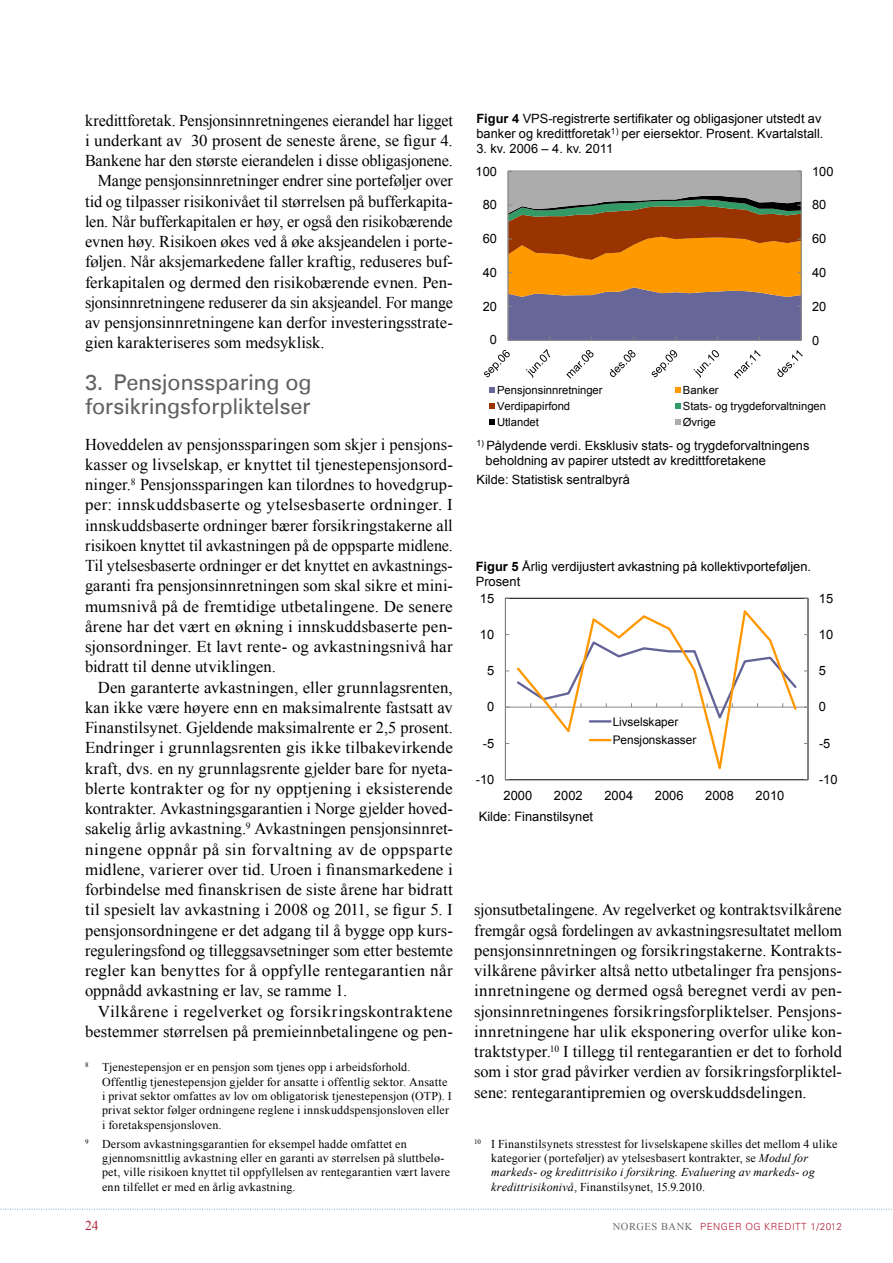
<style>
.page{position:relative;width:893px;height:1263px;background:#fff}
.page>*{position:absolute;margin:0;border:0;box-sizing:border-box;transform-origin:0 0}
.t1{font:21.75px/23.2px "Univers LT";letter-spacing:-.01em;color:#606162}
.t2{font:16.5px/20.2px "Times New Roman";color:#000;text-align:justify}
.t3{font:13.5px "Times New Roman";color:#af1f35}
.t4{font:12.9px/15.5px "Arial";letter-spacing:.005em;color:#000}
.t5{font:12.75px/15.3px "Arial";letter-spacing:.005em;color:#000}
.t6{font:12px/14.4px "Times New Roman";letter-spacing:.015em;color:#000}
.t7{font:11.85px/18.6px "Arial";color:#000}
.t8{font:11.25px "Arial";color:#000}
.t9{font:300 9.9px "Univers LT";letter-spacing:.05em;color:#af1f35}
.s1{font-weight:700}
.s2{font-style:italic}
.s3{font-family:"Times New Roman";font-weight:400;font-size:10.5px;color:#676767}
</style>
<div class="page">
<svg style="left:0;top:1209px;width:892px;height:1px"></svg>
<svg style="left:508px;top:171px;width:294px;height:170px;background:#a4774f"></svg>
<svg style="left:484px;top:350px;width:26px;height:27px"></svg>
<svg style="left:526px;top:349px;width:24px;height:29px"></svg>
<svg style="left:566px;top:350px;width:27px;height:29px"></svg>
<svg style="left:610px;top:350px;width:25px;height:27px"></svg>
<svg style="left:652px;top:350px;width:25px;height:27px"></svg>
<svg style="left:693px;top:350px;width:26px;height:28px"></svg>
<svg style="left:734px;top:350px;width:27px;height:29px"></svg>
<svg style="left:777px;top:350px;width:26px;height:27px"></svg>
<svg style="left:489px;top:387px;width:6px;height:6px"></svg>
<svg style="left:675px;top:387px;width:5px;height:6px"></svg>
<svg style="left:489px;top:403px;width:6px;height:6px"></svg>
<svg style="left:675px;top:403px;width:5px;height:6px"></svg>
<svg style="left:489px;top:419px;width:6px;height:6px"></svg>
<svg style="left:675px;top:419px;width:5px;height:6px"></svg>
<div style="left:505px;top:598px;width:303px;height:182px;border:1px solid #000"></div>
<hr style="left:808px;top:598px;width:1px;height:182px;background:#868686">
<hr style="left:505px;top:598px;width:1px;height:182px;background:#868686">
<hr style="left:505px;top:707px;width:303px;height:1px;background:#868686">
<svg style="left:798px;top:634px;width:10px;height:89px"></svg>
<svg style="left:515px;top:610px;width:283px;height:169px"></svg>
<hr style="left:590px;top:720px;width:20px;height:2px;background:#626297">
<hr style="left:590px;top:739px;width:20px;height:2px;background:#ff9700">
<p class="t2" style="left:85px;top:110px;width:369px">kredittforetak. Pensjonsinnretningenes eierandel har ligget</p>
<p class="t2" style="left:85px;top:130px;width:369px">i underkant av 30 prosent de seneste årene, se figur 4.</p>
<p class="t2" style="left:85px;top:150px;width:369px">Bankene har den største eierandelen i disse obligasjonene.</p>
<p class="t2" style="left:98px;top:170px;width:357px">Mange pensjonsinnretninger endrer sine porteføljer over</p>
<p class="t2" style="left:85px;top:191px;width:369px">tid og tilpasser risikonivået til størrelsen på bufferkapita-</p>
<p class="t2" style="left:85px;top:211px;width:369px">len. Når bufferkapitalen er høy, er også den risikobærende</p>
<p class="t2" style="left:85px;top:231px;width:368px">evnen høy. Risikoen økes ved å øke aksjeandelen i porte-</p>
<p class="t2" style="left:85px;top:251px;width:369px">føljen. Når aksjemarkedene faller kraftig, reduseres buf-</p>
<p class="t2" style="left:85px;top:272px;width:369px">ferkapitalen og dermed den risikobærende evnen. Pen-</p>
<p class="t2" style="left:85px;top:292px;width:369px">sjonsinnretningene reduserer da sin aksjeandel. For mange</p>
<p class="t2" style="left:85px;top:312px;width:369px">av pensjonsinnretningene kan derfor investeringsstrate-</p>
<p class="t2" style="left:85px;top:332px;width:241px">gien karakteriseres som medsyklisk.</p>
<h1 class="t1" style="left:85px;top:371px;width:228px">3. Pensjonssparing og forsikringsforpliktelser</h1>
<p class="t2" style="left:85px;top:434px;width:369px">Hoveddelen av pensjonssparingen som skjer i pensjons&shy;kasser og livselskap, er knyttet til tjenestepensjonsord&shy;ninger.<sup>8</sup> Pensjonssparingen kan tilordnes to hovedgrup&shy;per: innskuddsbaserte og ytelsesbaserte ordninger. I innskuddsbaserte ordninger bærer forsikringstakerne all risikoen knyttet til avkastningen på de oppsparte midlene.<br>Til ytelsesbaserte ordninger er det knyttet en avkastnings&shy;garanti fra pensjonsinnretningen som skal sikre et mini&shy;mumsnivå på de fremtidige utbetalingene. De senere årene har det vært en økning i innskuddsbaserte pen&shy;sjonsordninger. Et lavt rente- og avkastningsnivå har bidratt til denne utviklingen.</p>
<p class="t2" style="left:85px;top:677px;width:369px;text-indent:13px">Den garanterte avkastningen, eller grunnlagsrenten, kan ikke være høyere enn en maksimalrente fastsatt av Finanstilsynet. Gjeldende maksimalrente er 2,5 prosent.<br>Endringer i grunnlagsrenten gis ikke tilbakevirkende kraft, dvs. en ny grunnlagsrente gjelder bare for nyeta&shy;blerte kontrakter og for ny opptjening i eksisterende kontrakter. Avkastningsgarantien i Norge gjelder hoved&shy;sakelig årlig avkastning.<sup>9</sup> Avkastningen pensjonsinnret&shy;ningene oppnår på sin forvaltning av de oppsparte midlene, varierer over tid. Uroen i finansmarkedene i forbindelse med finanskrisen de siste årene har bidratt til spesielt lav avkastning i 2008 og 2011, se figur 5. I pensjonsordningene er det adgang til å bygge opp kurs&shy;reguleringsfond og tilleggsavsetninger som etter bestemte regler kan benyttes for å oppfylle rentegarantien når oppnådd avkastning er lav, se ramme 1.</p>
<p class="t2" style="left:85px;top:1001px;width:369px;text-align:right">Vilkårene i regelverket og forsikringskontraktene bestemmer størrelsen på premieinnbetalingene og pen-</p>
<p class="t6" style="left:102px;top:1060px;width:351px;text-indent:-17px"><sup>8</sup> Tjenestepensjon er en pensjon som tjenes opp i arbeidsforhold.<br>Offentlig tjenestepensjon gjelder for ansatte i offentlig sektor. Ansatte i privat sektor omfattes av lov om obligatorisk tjenestepensjon (OTP). I privat sektor følger ordningene reglene i innskuddspensjonsloven eller i foretakspensjonsloven.</p>
<p class="t6" style="left:102px;top:1136px;width:350px;text-indent:-17px"><sup>9</sup> Dersom avkastningsgarantien for eksempel hadde omfattet en gjennomsnittlig avkastning eller en garanti av størrelsen på sluttbelø&shy;pet, ville risikoen knyttet til oppfyllelsen av rentegarantien vært lavere enn tilfellet er med en årlig avkastning.</p>
<p class="t5" style="left:476px;top:111px;width:348px"><span class="s1">Figur 4</span> VPS-registrerte sertifikater og obligasjoner utstedt av banker og kredittforetak<sup>1)</sup> per eiersektor. Prosent. Kvartalstall.</p>
<p class="t5" style="left:476px;top:141px;width:138px">3. kv. 2006 – 4. kv. 2011</p>
<p class="t5" style="left:476px;top:164px;width:23px">100</p>
<p class="t5" style="left:812px;top:164px;width:23px">100</p>
<p class="t5" style="left:483px;top:197px;width:16px">80</p>
<p class="t5" style="left:812px;top:197px;width:16px">80</p>
<p class="t5" style="left:483px;top:231px;width:16px">60</p>
<p class="t5" style="left:812px;top:231px;width:16px">60</p>
<p class="t5" style="left:483px;top:265px;width:16px">40</p>
<p class="t5" style="left:812px;top:265px;width:16px">40</p>
<p class="t5" style="left:483px;top:299px;width:16px">20</p>
<p class="t5" style="left:812px;top:299px;width:16px">20</p>
<p class="t5" style="left:490px;top:332px;width:9px">0</p>
<p class="t5" style="left:812px;top:332px;width:9px">0</p>
<p class="t8" style="left:497px;top:382px;width:107px">Pensjonsinnretninger</p>
<p class="t8" style="left:683px;top:382px;width:37px">Banker</p>
<p class="t8" style="left:497px;top:398px;width:75px">Verdipapirfond</p>
<p class="t8" style="left:683px;top:398px;width:145px">Stats- og trygdeforvaltningen</p>
<p class="t8" style="left:497px;top:414px;width:44px">Utlandet</p>
<p class="t8" style="left:683px;top:414px;width:34px">Øvrige</p>
<p class="t5" style="left:486px;top:438px;width:325px;text-indent:-9px"><sup>1)</sup> Pålydende verdi. Eksklusiv stats- og trygdeforvaltningens beholdning av papirer utstedt av kredittforetakene</p>
<p class="t5" style="left:476px;top:472px;width:155px">Kilde: Statistisk sentralbyrå</p>
<p class="t4" style="left:476px;top:558px;width:337px"><span class="s1">Figur 5</span> Årlig verdijustert avkastning på kollektivporteføljen.<br>Prosent</p>
<p class="t4" style="left:480px;top:590px;width:16px">15</p>
<p class="t4" style="left:819px;top:590px;width:16px">15</p>
<p class="t4" style="left:480px;top:627px;width:16px">10</p>
<p class="t4" style="left:819px;top:627px;width:16px">10</p>
<p class="t4" style="left:487px;top:663px;width:9px">5</p>
<p class="t4" style="left:487px;top:699px;width:9px">0</p>
<p class="t4" style="left:483px;top:736px;width:13px">-5</p>
<p class="t7" style="left:613px;top:712px;width:85px">Livselskaper<br>Pensjonskasser</p>
<p class="t4" style="left:476px;top:772px;width:20px">-10</p>
<p class="t4" style="left:504px;top:787px;width:30px">2000</p>
<p class="t4" style="left:554px;top:787px;width:30px">2002</p>
<p class="t4" style="left:604px;top:787px;width:30px">2004</p>
<p class="t4" style="left:655px;top:787px;width:30px">2006</p>
<p class="t4" style="left:705px;top:787px;width:30px">2008</p>
<p class="t4" style="left:756px;top:787px;width:30px">2010</p>
<p class="t4" style="left:479px;top:809px;width:116px">Kilde: Finanstilsynet</p>
<p class="t4" style="left:819px;top:663px;width:9px">5</p>
<p class="t4" style="left:819px;top:699px;width:9px">0</p>
<p class="t4" style="left:819px;top:736px;width:13px">-5</p>
<p class="t4" style="left:819px;top:772px;width:20px">-10</p>
<p class="t2" style="left:474px;top:899px;width:369px">sjonsutbetalingene. Av regelverket og kontraktsvilkårene fremgår også fordelingen av avkastningsresultatet mellom pensjonsinnretningen og forsikringstakerne. Kontrakts&shy;vilkårene påvirker altså netto utbetalinger fra pensjons&shy;innretningene og dermed også beregnet verdi av pen&shy;sjonsinnretningenes forsikringsforpliktelser. Pensjons&shy;innretningene har ulik eksponering overfor ulike kon&shy;traktstyper.<sup>10</sup> I tillegg til rentegarantien er det to forhold som i stor grad påvirker verdien av forsikringsforpliktel&shy;sene: rentegarantipremien og overskuddsdelingen.</p>
<p class="t6" style="left:491px;top:1136px;width:348px;text-indent:-17px"><sup>10</sup> I Finanstilsynets stresstest for livselskapene skilles det mellom 4 ulike kategorier (porteføljer) av ytelsesbasert kontrakter, se <span class="s2">Modul for markeds- og kredittrisiko i forsikring. Evaluering av markeds- og kredittrisikonivå</span>, Finanstilsynet, 15.9.2010.</p>
<p class="t3" style="left:85px;top:1216px;width:15px">24</p>
<p class="t9" style="left:613px;top:1220px;width:231px"><span class="s3">NORGES BANK</span> PENGER OG KREDITT 1/2012</p>
</div>
